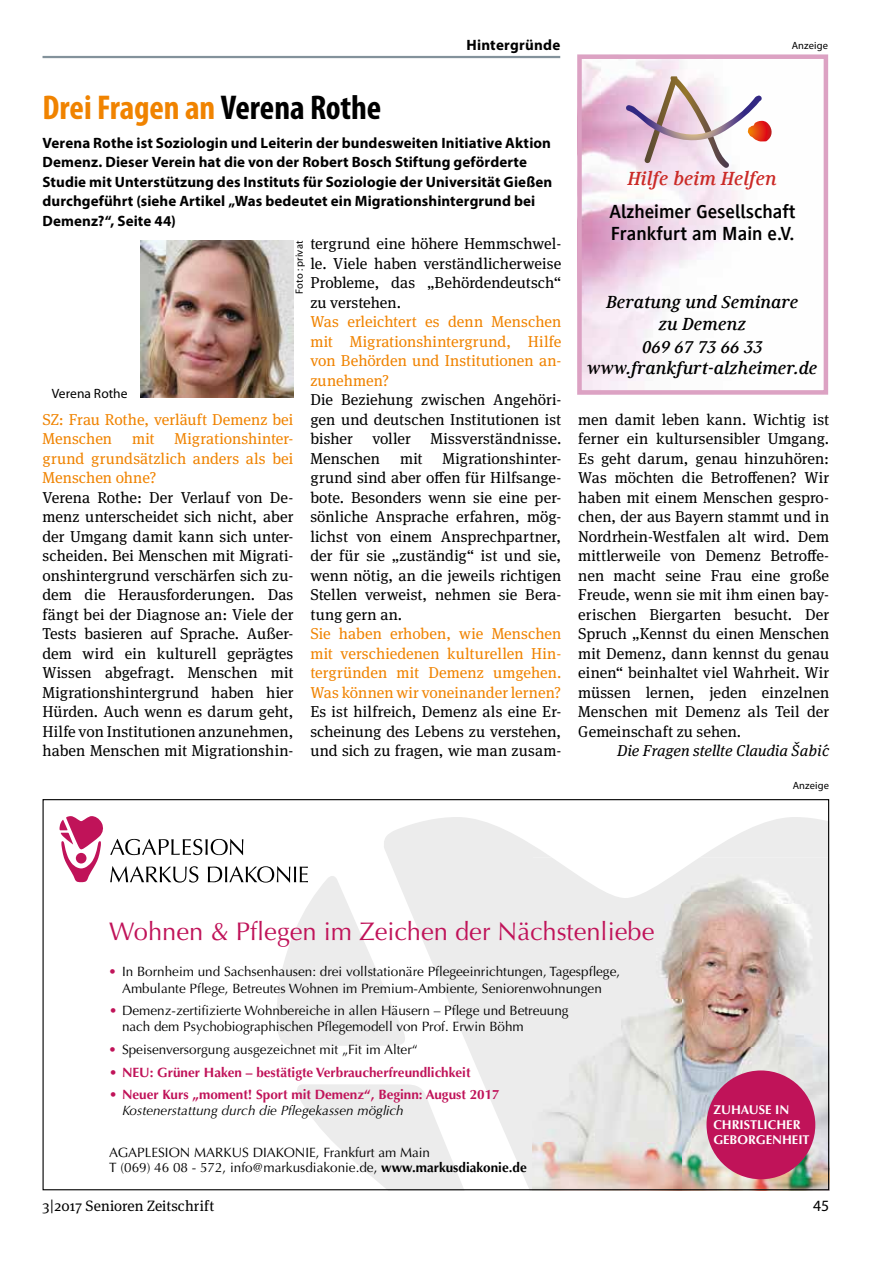
<style>
.page{position:relative;width:893px;height:1263px;background:#fff}
.page>*{position:absolute;margin:0;border:0;box-sizing:border-box;transform-origin:0 0}
.t1{font:700 condensed 34.5px "Myriad Pro";letter-spacing:-.005em;color:#f08300}
.t2{font:25.5px "Optima";color:#c01359}
.t3{font:700 19.5px/22.5px "Generis Sans Com";color:#000}
.t4{font:italic 700 19.5px "Generis Serif Com";color:#cb2a27}
.t5{font:italic 700 18px/21.6px "Generis Serif Com";color:#000;text-align:center}
.t6{font:15.75px/19.5px "Meta Serif OT";letter-spacing:.005em;color:#000;text-align:justify}
.t7{font:15.75px/19.5px "Meta Serif OT";letter-spacing:.005em;color:#f08300;text-align:justify}
.t8{font:italic 15.75px "Meta Serif OT";color:#000}
.t9{font:15.75px "Myriad Pro";color:#000}
.t10{font:700 15px/19.5px "Myriad Pro";letter-spacing:.005em;color:#000}
.t11{font:15px "Meta Serif OT";letter-spacing:.005em;color:#000}
.t12{font:13.5px/16.2px "Optima";color:#000}
.t13{font:700 13.5px "Optima";color:#c01359}
.t14{font:italic 13.5px "Optima";color:#000}
.t15{font:13.5px "Myriad Pro";color:#000}
.t16{font:700 12.75px/15px "Optima";color:#fff}
.t17{font:10.5px "Myriad Pro";letter-spacing:.015em;color:#000}
.s1{color:#000}
.s2{color:#c01359}
.s3{font-weight:700}
</style>
<div class="page">
<img style="left:140px;top:241px;width:153px;height:157px">
<hr style="left:43px;top:56px;width:517px;height:2px;background:#83929b">
<svg style="left:277px;top:817px;width:550px;height:371px;fill:#ececec"></svg>
<img style="left:533px;top:857px;width:294px;height:331px">
<div style="left:706px;top:1070px;width:109px;height:109px;background:#c01359;border-radius:50%"></div>
<svg style="left:60px;top:816px;width:43px;height:66px"></svg>
<svg style="left:110px;top:839px;width:133px;height:16px"></svg>
<svg style="left:110px;top:866px;width:88px;height:16px"></svg>
<svg style="left:208px;top:866px;width:100px;height:16px"></svg>
<svg style="left:626px;top:76px;width:146px;height:92px"></svg>
<div style="left:577px;top:54px;width:251px;height:341px;border:4px solid #dca2c3"></div>
<p class="t10" style="left:466px;top:34px;width:95px">Hintergründe</p>
<h1 class="t1" style="left:43px;top:86px;width:340px">Drei Fragen an <span class="s1">Verena Rothe</span></h1>
<p class="t10" style="left:43px;top:133px;width:511px">Verena Rothe ist Soziologin und Leiterin der bundesweiten Initiative Aktion Demenz. Dieser Verein hat die von der Robert Bosch Stiftung geförderte Studie mit Unterstützung des Instituts für Soziologie der Universität Gießen durchgeführt (siehe Artikel „Was bedeutet ein Migrationshintergrund bei Demenz?“, Seite 44)</p>
<p class="t6" style="left:310px;top:234px;width:252px">tergrund eine höhere Hemmschwel&shy;le. Viele haben verständlicherweise Probleme, das „Behördendeutsch“ zu verstehen.</p>
<p class="t7" style="left:310px;top:312px;width:252px">Was erleichtert es denn Menschen mit Migrationshintergrund, Hilfe von Behörden und Institutionen an&shy;zunehmen?</p>
<p class="t6" style="left:310px;top:390px;width:252px">Die Beziehung zwischen Angehöri&shy;gen und deutschen Institutionen ist bisher voller Missverständnisse.<br>Menschen</p>
<p class="t17" style="left:293px;top:294px;width:55px;rotate:-90deg">Foto : privat</p>
<p class="t15" style="left:52px;top:386px;width:77px">Verena Rothe</p>
<p class="t7" style="left:43px;top:410px;width:252px">SZ: Frau Rothe, verläuft Demenz bei<br>Menschen</p>
<p class="t7" style="left:43px;top:429px;width:252px;text-indent:132px">Migrationshinter&shy;grund grundsätzlich anders als bei Menschen ohne?</p>
<p class="t6" style="left:43px;top:488px;width:252px">Verena Rothe: Der Verlauf von De&shy;menz unterscheidet sich nicht, aber der Umgang damit kann sich unter&shy;scheiden. Bei Menschen mit Migrati&shy;onshintergrund verschärfen sich zu&shy;dem die Herausforderungen. Das fängt bei der Diagnose an: Viele der Tests basieren auf Sprache. Außer&shy;dem wird ein kulturell geprägtes Wissen abgefragt. Menschen mit Migrationshintergrund haben hier Hürden. Auch wenn es darum geht, Hilfe von Institutionen anzunehmen, haben Menschen mit Migrationshin-</p>
<p class="t7" style="left:132px;top:429px;width:24px">mit</p>
<p class="t6" style="left:310px;top:449px;width:252px;text-indent:132px">Migrationshinter&shy;grund sind aber offen für Hilfsange&shy;bote. Besonders wenn sie eine per&shy;sönliche Ansprache erfahren, mög&shy;lichst von einem Ansprechpartner, der für sie „zuständig“ ist und sie, wenn nötig, an die jeweils richtigen Stellen verweist, nehmen sie Bera&shy;tung gern an.</p>
<p class="t7" style="left:310px;top:624px;width:252px">Sie haben erhoben, wie Menschen mit verschiedenen kulturellen Hin&shy;tergründen mit Demenz umgehen.<br>Was können wir voneinander lernen?</p>
<p class="t6" style="left:310px;top:702px;width:252px">Es ist hilfreich, Demenz als eine Er&shy;scheinung des Lebens zu verstehen, und sich zu fragen, wie man zusam-</p>
<p class="t6" style="left:400px;top:449px;width:24px">mit</p>
<p class="t17" style="left:792px;top:40px;width:38px">Anzeige</p>
<p class="t4" style="left:628px;top:168px;width:150px">Hilfe beim Helfen</p>
<p class="t3" style="left:610px;top:200px;width:188px">Alzheimer Gesellschaft<br>Frankfurt am Main e.V.</p>
<p class="t5" style="left:607px;top:291px;width:194px">Beratung und Seminare zu Demenz</p>
<p class="t5" style="left:588px;top:336px;width:232px">069 67 73 66 33 www.frankfurt-alzheimer.de</p>
<p class="t6" style="left:578px;top:410px;width:252px">men damit leben kann. Wichtig ist ferner ein kultursensibler Umgang.<br>Es geht darum, genau hinzuhören:<br>Was möchten die Betroffenen? Wir haben mit einem Menschen gespro&shy;chen, der aus Bayern stammt und in Nordrhein-Westfalen alt wird. Dem mittlerweile von Demenz Betroffe&shy;nen macht seine Frau eine große Freude, wenn sie mit ihm einen bay&shy;erischen Biergarten besucht. Der Spruch „Kennst du einen Menschen mit Demenz, dann kennst du genau einen“ beinhaltet viel Wahrheit. Wir müssen lernen, jeden einzelnen Menschen mit Demenz als Teil der Gemeinschaft zu sehen.</p>
<p class="t8" style="left:617px;top:741px;width:214px">Die Fragen stellte Claudia Šabi´c</p>
<p class="t17" style="left:793px;top:779px;width:38px">Anzeige</p>
<h2 class="t2" style="left:109px;top:916px;width:547px">Wohnen &amp; Pflegen im Zeichen der Nächstenliebe</h2>
<p class="t12" style="left:108px;top:964px;width:513px;text-align:center"><span class="s2">•</span> In Bornheim und Sachsenhausen: drei vollstationäre Pflegeeinrichtungen, Tagespflege,<br>Ambulante Pflege, Betreutes Wohnen im Premium-Ambiente, Seniorenwohnungen</p>
<p class="t12" style="left:122px;top:1003px;width:448px;text-indent:-13px"><span class="s2">•</span> Demenz-zertifizierte Wohnbereiche in allen Häusern – Pflege und Betreuung nach dem Psychobiographischen Pflegemodell von Prof. Erwin Böhm</p>
<p class="t12" style="left:108px;top:1041px;width:311px"><span class="s2">•</span> Speisenversorgung ausgezeichnet mit „Fit im Alter“</p>
<p class="t13" style="left:109px;top:1064px;width:363px">• NEU: Grüner Haken – bestätigte Verbraucherfreundlichkeit</p>
<p class="t13" style="left:109px;top:1087px;width:392px">• Neuer Kurs „moment! Sport mit Demenz“, Beginn: August 2017</p>
<p class="t14" style="left:122px;top:1103px;width:283px">Kostenerstattung durch die Pflegekassen möglich</p>
<p class="t12" style="left:109px;top:1145px;width:419px;line-height:15px">AGAPLESION MARKUS DIAKONIE, Frankfurt am Main<br>T (069) 46 08 - 572, info@markusdiakonie.de, <span class="s3">www.markusdiakonie.de</span></p>
<p class="t16" style="left:713px;top:1102px;width:98px">ZUHAUSE IN<br>CHRISTLICHER<br>GEBORGENHEIT</p>
<p class="t11" style="left:43px;top:1197px;width:173px">3|2017 Senioren Zeitschrift</p>
<p class="t9" style="left:813px;top:1197px;width:18px">45</p>
</div>
